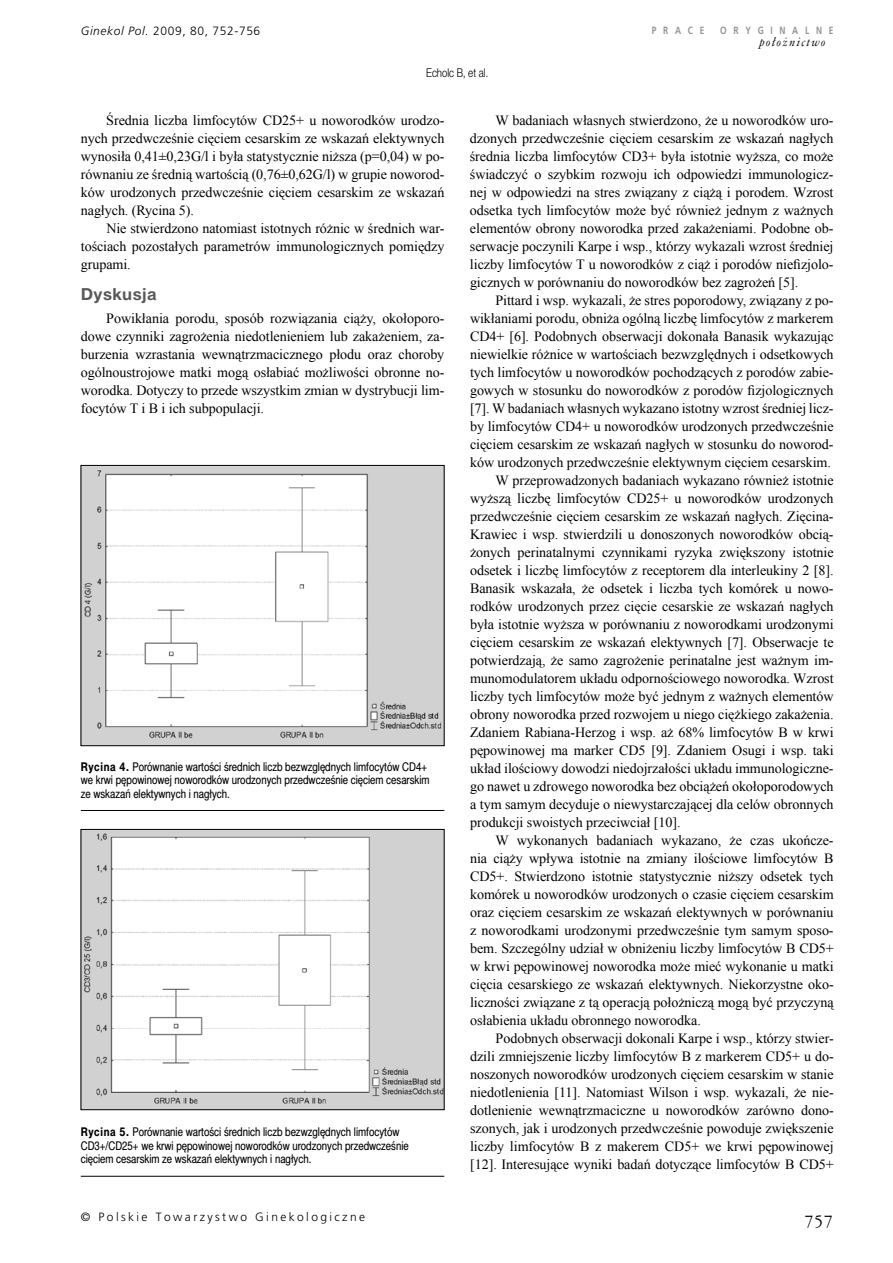
<style>
.page{position:relative;width:893px;height:1263px;background:#fff}
.page>*{position:absolute;margin:0;border:0;box-sizing:border-box;transform-origin:0 0}
.t1{font:19.5px "American Garamond PL";color:#000}
.t2{font:700 16.5px "Switzer EFN";letter-spacing:.025em;color:#58595b}
.t3{font:14.1px/18px "Times New Roman";letter-spacing:-.005em;color:#000;text-align:justify}
.t4{font:italic 13.5px "American Garamond PL";letter-spacing:.1em;color:#000}
.t5{font:12px/13.5px "Switzer Cnd EFN";color:#000}
.t6{font:300 12px "Pfrutiger";letter-spacing:.2em;color:#000}
.t7{font:300 12px "Pfrutiger";letter-spacing:.05em;color:#000}
.t8{font:12px "Switzer Cnd EFN Light";color:#000}
.t9{font:700 10.5px "Pfrutiger";letter-spacing:.8em;color:#939598;scale:.8 1}
.s1{font-style:italic}
.s2{font-weight:700}
</style>
<div class="page">
<div style="left:81px;top:459px;width:363px;height:290px;background:linear-gradient(to right,#fff,#fff)"></div>
<img style="left:83px;top:467px;width:359px;height:277px">
<div style="left:81px;top:465px;width:363px;height:281px;border:1px solid #000"></div>
<hr style="left:81px;top:810px;width:363px;height:1px;background:#000">
<img style="left:83px;top:831px;width:359px;height:277px">
<div style="left:81px;top:829px;width:363px;height:281px;border:1px solid #000"></div>
<hr style="left:81px;top:1176px;width:363px;height:1px;background:#000">
<p class="t7" style="left:81px;top:24px;width:181px"><span class="s1">Ginekol Pol.</span> 2009, 80, 752-756</p>
<p class="t8" style="left:426px;top:65px;width:64px">Echolc B, et al.</p>
<p class="t9" style="left:652px;top:24px;width:67px">PRACE</p>
<p class="t9" style="left:720px;top:24px;width:143px">ORYGINALNE</p>
<p class="t4" style="left:760px;top:34px;width:68px">po∏o˝nictwo</p>
<p class="t3" style="left:106px;top:111px;width:340px">Średnia liczba limfocytów CD25+ u noworodków urodzo-</p>
<p class="t3" style="left:81px;top:129px;width:365px">nych przedwcześnie cięciem cesarskim ze wskazań elektywnych</p>
<p class="t3" style="left:81px;top:147px;width:365px">wynosiła 0,41±0,23G/l i była statystycznie niższa (p=0,04) w po-</p>
<p class="t3" style="left:81px;top:165px;width:365px">równaniu ze średnią wartością (0,76±0,62G/l) w grupie noworod-</p>
<p class="t3" style="left:81px;top:183px;width:365px">ków urodzonych przedwcześnie cięciem cesarskim ze wskazań</p>
<p class="t3" style="left:81px;top:201px;width:115px">nagłych. (Rycina 5).</p>
<p class="t3" style="left:106px;top:219px;width:340px">Nie stwierdzono natomiast istotnych różnic w średnich war-</p>
<p class="t3" style="left:81px;top:237px;width:365px">tościach pozostałych parametrów immunologicznych pomiędzy</p>
<p class="t3" style="left:81px;top:255px;width:52px">grupami.</p>
<p class="t2" style="left:81px;top:285px;width:77px">Dyskusja</p>
<p class="t3" style="left:81px;top:309px;width:365px;text-indent:26px">Powikłania porodu, sposób rozwiązania ciąży, okołoporo&shy;dowe czynniki zagrożenia niedotlenieniem lub zakażeniem, za&shy;burzenia wzrastania wewnątrzmacicznego płodu oraz choroby ogólnoustrojowe matki mogą osłabiać możliwości obronne no&shy;worodka. Dotyczy to przede wszystkim zmian w dystrybucji lim&shy;focytów T i B i ich subpopulacji.</p>
<p class="t5" style="left:81px;top:759px;width:350px"><span class="s2">Rycina 4.</span> Porównanie wartości średnich liczb bezwzględnych limfocytów CD4+ we krwi pępowinowej noworodków urodzonych przedwcześnie cięciem cesarskim ze wskazań elektywnych i nagłych.</p>
<p class="t5" style="left:81px;top:1125px;width:329px"><span class="s2">Rycina 5.</span> Porównanie wartości średnich liczb bezwzględnych limfocytów<br>CD3+/CD25+ we krwi pępowinowej noworodków urodzonych przedwcześnie cięciem cesarskim ze wskazań elektywnych i nagłych.</p>
<p class="t3" style="left:495px;top:111px;width:340px">W badaniach własnych stwierdzono, że u noworodków uro-</p>
<p class="t3" style="left:470px;top:129px;width:365px">dzonych przedwcześnie cięciem cesarskim ze wskazań nagłych</p>
<p class="t3" style="left:470px;top:147px;width:365px">średnia liczba limfocytów CD3+ była istotnie wyższa, co może</p>
<p class="t3" style="left:470px;top:165px;width:365px">świadczyć o szybkim rozwoju ich odpowiedzi immunologicz-</p>
<p class="t3" style="left:470px;top:183px;width:365px">nej w odpowiedzi na stres związany z ciążą i porodem. Wzrost</p>
<p class="t3" style="left:470px;top:201px;width:365px">odsetka tych limfocytów może być również jednym z ważnych</p>
<p class="t3" style="left:470px;top:219px;width:365px">elementów obrony noworodka przed zakażeniami. Podobne ob-</p>
<p class="t3" style="left:470px;top:237px;width:365px">serwacje poczynili Karpe i wsp., którzy wykazali wzrost średniej</p>
<p class="t3" style="left:470px;top:255px;width:365px">liczby limfocytów T u noworodków z ciąż i porodów niefizjolo-</p>
<p class="t3" style="left:470px;top:273px;width:330px">gicznych w porównaniu do noworodków bez zagrożeń [5].</p>
<p class="t3" style="left:495px;top:291px;width:340px">Pittard i wsp. wykazali, że stres poporodowy, związany z po-</p>
<p class="t3" style="left:470px;top:309px;width:365px">wikłaniami porodu, obniża ogólną liczbę limfocytów z markerem</p>
<p class="t3" style="left:470px;top:327px;width:365px">CD4+ [6]. Podobnych obserwacji dokonała Banasik wykazując</p>
<p class="t3" style="left:470px;top:345px;width:365px">niewielkie różnice w wartościach bezwzględnych i odsetkowych</p>
<p class="t3" style="left:470px;top:363px;width:365px">tych limfocytów u noworodków pochodzących z porodów zabie-</p>
<p class="t3" style="left:470px;top:381px;width:365px">gowych w stosunku do noworodków z porodów fizjologicznych</p>
<p class="t3" style="left:470px;top:399px;width:365px">[7]. W badaniach własnych wykazano istotny wzrost średniej licz-</p>
<p class="t3" style="left:470px;top:417px;width:365px">by limfocytów CD4+ u noworodków urodzonych przedwcześnie</p>
<p class="t3" style="left:470px;top:435px;width:365px">cięciem cesarskim ze wskazań nagłych w stosunku do noworod-</p>
<p class="t3" style="left:470px;top:453px;width:362px">ków urodzonych przedwcześnie elektywnym cięciem cesarskim.</p>
<p class="t3" style="left:496px;top:471px;width:340px">W przeprowadzonych badaniach wykazano również istotnie</p>
<p class="t3" style="left:470px;top:489px;width:365px">wyższą liczbę limfocytów CD25+ u noworodków urodzonych</p>
<p class="t3" style="left:470px;top:507px;width:365px">przedwcześnie cięciem cesarskim ze wskazań nagłych. Zięcina-</p>
<p class="t3" style="left:470px;top:525px;width:365px">Krawiec i wsp. stwierdzili u donoszonych noworodków obcią-</p>
<p class="t3" style="left:470px;top:543px;width:365px">żonych perinatalnymi czynnikami ryzyka zwiększony istotnie</p>
<p class="t3" style="left:470px;top:561px;width:365px">odsetek i liczbę limfocytów z receptorem dla interleukiny 2 [8].</p>
<p class="t3" style="left:470px;top:579px;width:365px">Banasik wskazała, że odsetek i liczba tych komórek u nowo-</p>
<p class="t3" style="left:470px;top:597px;width:365px">rodków urodzonych przez cięcie cesarskie ze wskazań nagłych</p>
<p class="t3" style="left:470px;top:615px;width:365px">była istotnie wyższa w porównaniu z noworodkami urodzonymi</p>
<p class="t3" style="left:470px;top:633px;width:365px">cięciem cesarskim ze wskazań elektywnych [7]. Obserwacje te</p>
<p class="t3" style="left:470px;top:651px;width:365px">potwierdzają, że samo zagrożenie perinatalne jest ważnym im-</p>
<p class="t3" style="left:470px;top:669px;width:365px">munomodulatorem układu odpornościowego noworodka. Wzrost</p>
<p class="t3" style="left:470px;top:687px;width:365px">liczby tych limfocytów może być jednym z ważnych elementów</p>
<p class="t3" style="left:470px;top:705px;width:365px">obrony noworodka przed rozwojem u niego ciężkiego zakażenia.</p>
<p class="t3" style="left:470px;top:723px;width:365px">Zdaniem Rabiana-Herzog i wsp. aż 68% limfocytów B w krwi</p>
<p class="t3" style="left:470px;top:741px;width:365px">pępowinowej ma marker CD5 [9]. Zdaniem Osugi i wsp. taki</p>
<p class="t3" style="left:470px;top:759px;width:365px">układ ilościowy dowodzi niedojrzałości układu immunologiczne-</p>
<p class="t3" style="left:470px;top:777px;width:365px">go nawet u zdrowego noworodka bez obciążeń okołoporodowych</p>
<p class="t3" style="left:470px;top:795px;width:365px">a tym samym decyduje o niewystarczającej dla celów obronnych</p>
<p class="t3" style="left:470px;top:813px;width:212px">produkcji swoistych przeciwciał [10].</p>
<p class="t3" style="left:496px;top:831px;width:340px">W wykonanych badaniach wykazano, że czas ukończe-</p>
<p class="t3" style="left:470px;top:849px;width:365px">nia ciąży wpływa istotnie na zmiany ilościowe limfocytów B</p>
<p class="t3" style="left:470px;top:867px;width:365px">CD5+. Stwierdzono istotnie statystycznie niższy odsetek tych</p>
<p class="t3" style="left:470px;top:885px;width:365px">komórek u noworodków urodzonych o czasie cięciem cesarskim</p>
<p class="t3" style="left:470px;top:903px;width:365px">oraz cięciem cesarskim ze wskazań elektywnych w porównaniu</p>
<p class="t3" style="left:470px;top:921px;width:365px">z noworodkami urodzonymi przedwcześnie tym samym sposo-</p>
<p class="t3" style="left:470px;top:939px;width:365px">bem. Szczególny udział w obniżeniu liczby limfocytów B CD5+</p>
<p class="t3" style="left:470px;top:957px;width:365px">w krwi pępowinowej noworodka może mieć wykonanie u matki</p>
<p class="t3" style="left:470px;top:975px;width:365px">cięcia cesarskiego ze wskazań elektywnych. Niekorzystne oko-</p>
<p class="t3" style="left:470px;top:993px;width:365px">liczności związane z tą operacją położniczą mogą być przyczyną</p>
<p class="t3" style="left:470px;top:1011px;width:232px">osłabienia układu obronnego noworodka.</p>
<p class="t3" style="left:496px;top:1029px;width:340px">Podobnych obserwacji dokonali Karpe i wsp., którzy stwier-</p>
<p class="t3" style="left:470px;top:1047px;width:365px">dzili zmniejszenie liczby limfocytów B z markerem CD5+ u do-</p>
<p class="t3" style="left:470px;top:1065px;width:365px">noszonych noworodków urodzonych cięciem cesarskim w stanie</p>
<p class="t3" style="left:470px;top:1083px;width:365px">niedotlenienia [11]. Natomiast Wilson i wsp. wykazali, że nie-</p>
<p class="t3" style="left:470px;top:1101px;width:365px">dotlenienie wewnątrzmaciczne u noworodków zarówno dono-</p>
<p class="t3" style="left:470px;top:1119px;width:365px">szonych, jak i urodzonych przedwcześnie powoduje zwiększenie</p>
<p class="t3" style="left:470px;top:1137px;width:365px">liczby limfocytów B z makerem CD5+ we krwi pępowinowej</p>
<p class="t3" style="left:470px;top:1155px;width:365px">[12]. Interesujące wyniki badań dotyczące limfocytów B CD5+</p>
<p class="t6" style="left:81px;top:1211px;width:286px">© Polskie Towarzystwo Ginekologiczne</p>
<p class="t1" style="left:804px;top:1209px;width:30px">757</p>
</div>
